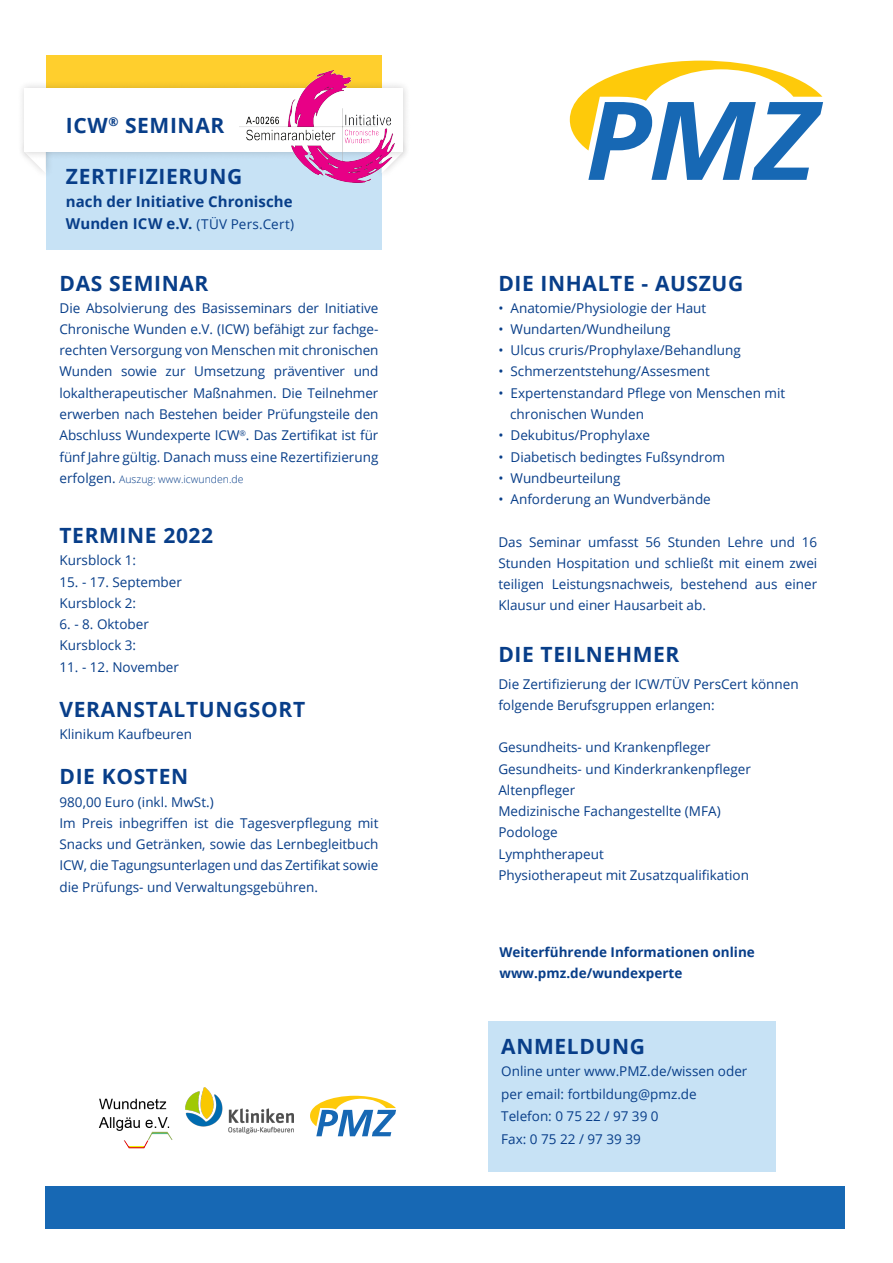
<style>
.page{position:relative;width:893px;height:1263px;background:#fff}
.page>*{position:absolute;margin:0;border:0;box-sizing:border-box;transform-origin:0 0}
.HEAD_BOLD_blau_14_10{font:700 21px "Open Sans";letter-spacing:.03em;color:#083e89}
.Subhead_Bold_blau_12{font:700 15px "Open Sans";letter-spacing:.005em;color:#083e89}
.Copy_9_5__blau{font:13.5px/21.3px "Open Sans";color:#083e89;text-align:justify}
.Copy_9_5__blau-2{font:700 13.5px "Open Sans";color:#083e89}
.Subhead_Bold_blau_12-2{font:13.5px "Open Sans";letter-spacing:.02em;color:#083e89}
.Copy_9_5__blau-3{font:300 10.5px "Open Sans";color:#083e89}
.s1{font-weight:700;font-size:15px}
.s2{font-weight:400;font-size:13.5px}
</style>
<div class="page">
<div style="left:488px;top:1020px;width:288px;height:151px;background:#c7e2f5"></div>
<div style="left:46px;top:125px;width:336px;height:125px;background:#c7e2f5"></div>
<div style="left:46px;top:55px;width:336px;height:43px;background:#ffcf2d"></div>
<div style="left:46px;top:1186px;width:799px;height:43px;background:#1768b4"></div>
<div style="left:17px;top:102px;width:36px;height:79px;background:#231f20;opacity:.2"></div>
<svg style="left:24px;top:160px;width:22px;height:13px"></svg>
<svg style="left:394px;top:160px;width:5px;height:5px"></svg>
<div style="left:17px;top:80px;width:394px;height:80px;background:#231f20;opacity:.2"></div>
<div style="left:24px;top:88px;width:379px;height:64px;background:#fff"></div>
<svg style="left:570px;top:61px;width:253px;height:119px"></svg>
<img style="left:239px;top:71px;width:155px;height:112px">
<img style="left:186px;top:1087px;width:108px;height:47px">
<img style="left:99px;top:1098px;width:74px;height:51px">
<svg style="left:310px;top:1096px;width:86px;height:40px"></svg>
<p class="HEAD_BOLD_blau_14_10" style="left:66px;top:111px;width:160px">ICW<sup>®</sup> SEMINAR</p>
<p class="HEAD_BOLD_blau_14_10" style="left:66px;top:162px;width:178px">ZERTIFIZIERUNG</p>
<p class="Subhead_Bold_blau_12" style="left:66px;top:190px;width:228px">nach der Initiative Chronische</p>
<p class="Subhead_Bold_blau_12-2" style="left:66px;top:215px;width:230px"><span class="s1">Wunden ICW e.V.</span> (TÜV Pers.Cert)</p>
<p class="HEAD_BOLD_blau_14_10" style="left:60px;top:269px;width:150px">DAS SEMINAR</p>
<p class="Copy_9_5__blau" style="left:60px;top:297px;width:320px">Die Absolvierung des Basisseminars der Initiative Chronische Wunden e.V. (ICW) befähigt zur fachge&shy;rechten Versorgung von Menschen mit chronischen Wunden sowie zur Umsetzung präventiver und lokaltherapeutischer Maßnahmen. Die Teilnehmer erwerben nach Bestehen beider Prüfungsteile den Abschluss Wundexperte ICW<sup>®</sup>. Das Zertifikat ist für fünf Jahre gültig. Danach muss eine Rezertifizierung</p>
<p class="Copy_9_5__blau-3" style="left:60px;top:472px;width:186px"><span class="s2">erfolgen.</span> Auszug: www.icwunden.de</p>
<p class="HEAD_BOLD_blau_14_10" style="left:60px;top:520px;width:155px">TERMINE 2022</p>
<p class="Copy_9_5__blau" style="left:60px;top:549px;width:78px">Kursblock 1:</p>
<p class="Copy_9_5__blau" style="left:60px;top:571px;width:124px">15. - 17. September</p>
<p class="Copy_9_5__blau" style="left:60px;top:592px;width:78px">Kursblock 2:</p>
<p class="Copy_9_5__blau" style="left:60px;top:613px;width:91px">6. - 8. Oktober</p>
<p class="Copy_9_5__blau" style="left:60px;top:634px;width:78px">Kursblock 3:</p>
<p class="Copy_9_5__blau" style="left:60px;top:656px;width:121px">11. - 12. November</p>
<p class="HEAD_BOLD_blau_14_10" style="left:60px;top:694px;width:247px">VERANSTALTUNGSORT</p>
<p class="Copy_9_5__blau" style="left:60px;top:723px;width:134px">Klinikum Kaufbeuren</p>
<p class="HEAD_BOLD_blau_14_10" style="left:60px;top:762px;width:130px">DIE KOSTEN</p>
<p class="Copy_9_5__blau" style="left:60px;top:791px;width:156px">980,00 Euro (inkl. MwSt.)</p>
<p class="Copy_9_5__blau" style="left:60px;top:812px;width:320px">Im Preis inbegriffen ist die Tagesverpflegung mit Snacks und Getränken, sowie das Lernbegleitbuch ICW, die Tagungsunterlagen und das Zertifikat sowie die Prüfungs- und Verwaltungsgebühren.</p>
<p class="HEAD_BOLD_blau_14_10" style="left:498px;top:269px;width:246px">DIE INHALTE - AUSZUG</p>
<p class="Copy_9_5__blau" style="left:498px;top:297px;width:209px">• Anatomie/Physiologie der Haut</p>
<p class="Copy_9_5__blau" style="left:498px;top:318px;width:174px">• Wundarten/Wundheilung</p>
<p class="Copy_9_5__blau" style="left:498px;top:339px;width:244px">• Ulcus cruris/Prophylaxe/Behandlung</p>
<p class="Copy_9_5__blau" style="left:498px;top:361px;width:213px">• Schmerzentstehung/Assesment</p>
<p class="Copy_9_5__blau" style="left:510px;top:382px;width:277px;text-indent:-12px">• Expertenstandard Pflege von Menschen mit chronischen Wunden</p>
<p class="Copy_9_5__blau" style="left:498px;top:424px;width:153px">• Dekubitus/Prophylaxe</p>
<p class="Copy_9_5__blau" style="left:498px;top:446px;width:228px">• Diabetisch bedingtes Fußsyndrom</p>
<p class="Copy_9_5__blau" style="left:498px;top:467px;width:124px">• Wundbeurteilung</p>
<p class="Copy_9_5__blau" style="left:498px;top:488px;width:214px">• Anforderung an Wundverbände</p>
<p class="Copy_9_5__blau" style="left:498px;top:531px;width:320px">Das Seminar umfasst 56 Stunden Lehre und 16<br>Stunden Hospitation und schließt mit einem zwei teiligen Leistungsnachweis, bestehend aus einer Klausur und einer Hausarbeit ab.</p>
<p class="HEAD_BOLD_blau_14_10" style="left:498px;top:639px;width:182px">DIE TEILNEHMER</p>
<p class="Copy_9_5__blau" style="left:498px;top:673px;width:302px">Die Zertifizierung der ICW/TÜV PersCert können</p>
<p class="Copy_9_5__blau" style="left:498px;top:694px;width:218px">folgende Berufsgruppen erlangen:</p>
<p class="Copy_9_5__blau" style="left:498px;top:736px;width:214px">Gesundheits- und Krankenpfleger</p>
<p class="Copy_9_5__blau" style="left:498px;top:758px;width:254px">Gesundheits- und Kinderkrankenpfleger</p>
<p class="Copy_9_5__blau" style="left:498px;top:779px;width:78px">Altenpfleger</p>
<p class="Copy_9_5__blau" style="left:498px;top:800px;width:224px">Medizinische Fachangestellte (MFA)</p>
<p class="Copy_9_5__blau" style="left:498px;top:821px;width:61px">Podologe</p>
<p class="Copy_9_5__blau" style="left:498px;top:843px;width:107px">Lymphtherapeut</p>
<p class="Copy_9_5__blau" style="left:498px;top:864px;width:252px">Physiotherapeut mit Zusatzqualifikation</p>
<p class="Copy_9_5__blau-2" style="left:499px;top:942px;width:257px">Weiterführende Informationen online</p>
<p class="Copy_9_5__blau-2" style="left:499px;top:964px;width:184px">www.pmz.de/wundexperte</p>
<p class="HEAD_BOLD_blau_14_10" style="left:501px;top:1031px;width:145px">ANMELDUNG</p>
<p class="Copy_9_5__blau" style="left:501px;top:1060px;width:248px">Online unter www.PMZ.de/wissen oder</p>
<p class="Copy_9_5__blau" style="left:501px;top:1083px;width:197px">per email: fortbildung@pmz.de</p>
<p class="Copy_9_5__blau" style="left:501px;top:1105px;width:159px">Telefon: 0 75 22 / 97 39 0</p>
<p class="Copy_9_5__blau" style="left:501px;top:1128px;width:141px">Fax: 0 75 22 / 97 39 39</p>
</div>
